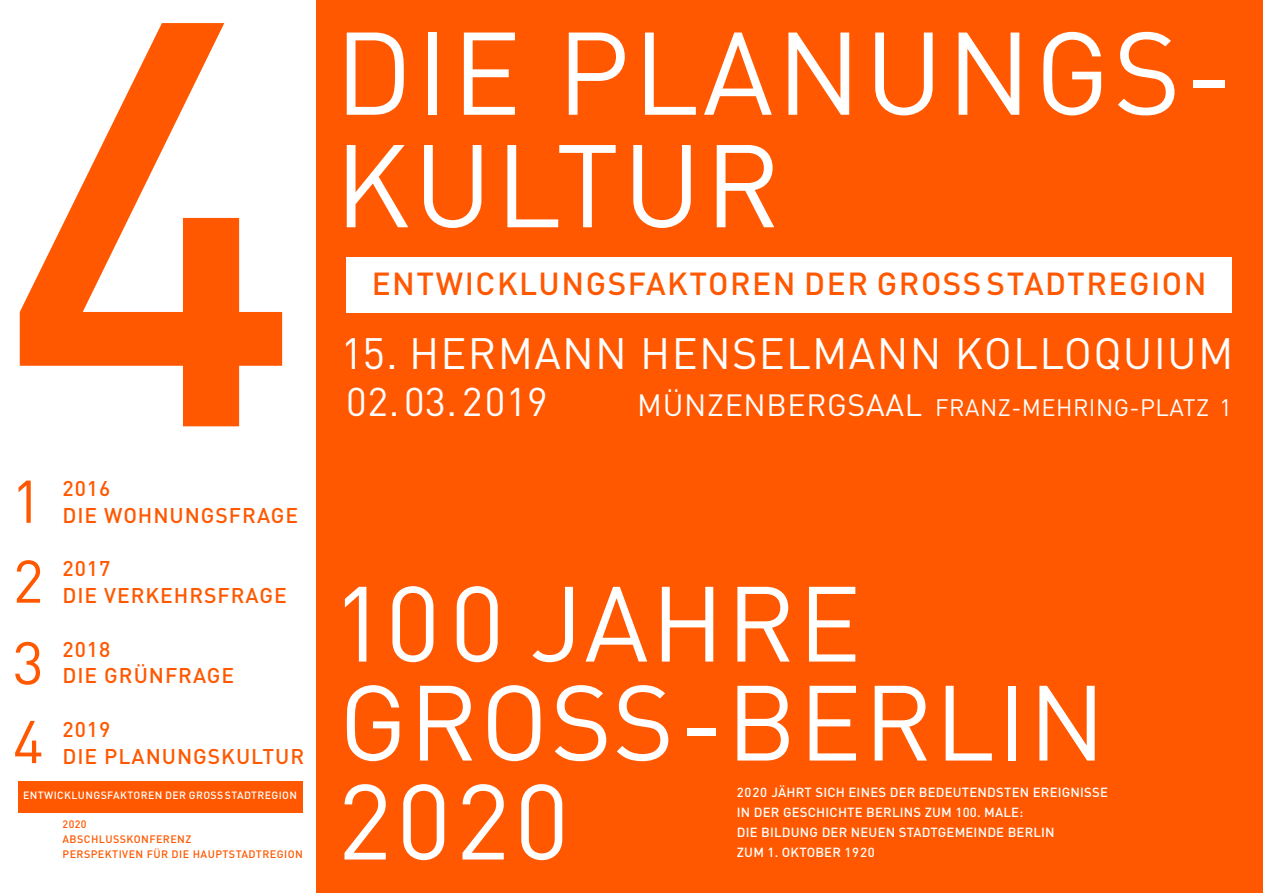
<style>
.page{position:relative;width:1263px;height:893px;background:#fff}
.page>*{position:absolute;margin:0;border:0;box-sizing:border-box;transform-origin:0 0}
.t1{font:500 566.4px "DIN";color:#ff5800}
.t2{font:115.5px/112.5px "DIN";letter-spacing:.03em;color:#fff}
.t3{font:105px/99px "DIN";letter-spacing:.02em;color:#fff}
.t4{font:59.25px/80.1px "DIN";color:#ff5800;text-align:justify}
.t5{font:43.35px "DIN";letter-spacing:.03em;color:#fff}
.t6{font:39.6px "DIN";letter-spacing:.015em;color:#fff}
.t7{font:500 31.5px "DIN";letter-spacing:.05em;color:#ff5800}
.t8{font:23.62px "DIN";letter-spacing:.02em;color:#fff}
.t9{font:500 21.08px/26.8px "DIN";letter-spacing:.045em;color:#ff5800}
.t10{font:500 13.12px/19.8px "DIN";letter-spacing:.015em;color:#fff}
.t11{font:500 10.73px/15px "DIN";letter-spacing:.04em;color:#ff5800}
.t12{font:500 10.5px "DIN";letter-spacing:.04em;color:#fff}
.s1{font-size:30.45px}
</style>
<div class="page">
<div style="left:316px;top:0;width:947px;height:893px;background:#ff5800"></div>
<div style="left:347px;top:257px;width:885px;height:55px;background:#fff"></div>
<div style="left:18px;top:781px;width:284px;height:31px;background:#ff5800"></div>
<h1 class="t1" style="left:0;top:-100px;width:303px">4</h1>
<h3 class="t4" style="left:11px;top:468px;width:34px">1<br>2<br>3<br>4</h3>
<p class="t12" style="left:23px;top:789px;width:275px">ENTWICKLUNGSFAKTOREN DER GROSSSTADTREGION</p>
<h3 class="t9" style="left:63px;top:475px;width:237px">2016<br>DIE WOHNUNGSFRAGE</h3>
<h3 class="t9" style="left:63px;top:556px;width:226px">2017<br>DIE VERKEHRSFRAGE</h3>
<h3 class="t9" style="left:63px;top:636px;width:173px">2018<br>DIE GRÜNFRAGE</h3>
<h3 class="t9" style="left:63px;top:716px;width:243px">2019<br>DIE PLANUNGSKULTUR</h3>
<p class="t11" style="left:63px;top:817px;width:242px">2020<br>ABSCHLUSSKONFERENZ<br>PERSPEKTIVEN FÜR DIE HAUPTSTADTREGION</p>
<h2 class="t2" style="left:335px;top:30px;width:900px">DIE PLANUNGS-<br>KULTUR</h2>
<h3 class="t7" style="left:372px;top:265px;width:836px">ENTWICKLUNGSFAKTOREN DER GROSS STADTREGION</h3>
<h3 class="t5" style="left:341px;top:338px;width:894px">15. HERMANN HENSELMANN KOLLOQUIUM</h3>
<h3 class="t6" style="left:346px;top:388px;width:203px">02.03.2019</h3>
<h3 class="t8" style="left:637px;top:399px;width:596px"><span class="s1">MÜNZENBERGSAAL</span> FRANZ-MEHRING-PLATZ 1</h3>
<h3 class="t3" style="left:332px;top:586px;width:775px">100 JAHRE<br>GROSS-BERLIN<br>2020</h3>
<p class="t10" style="left:737px;top:783px;width:373px">2020 JÄHRT SICH EINES DER BEDEUTENDSTEN EREIGNISSE IN DER GESCHICHTE BERLINS ZUM 100. MALE:<br>DIE BILDUNG DER NEUEN STADTGEMEINDE BERLIN<br>ZUM 1. OKTOBER 1920</p>
</div>
